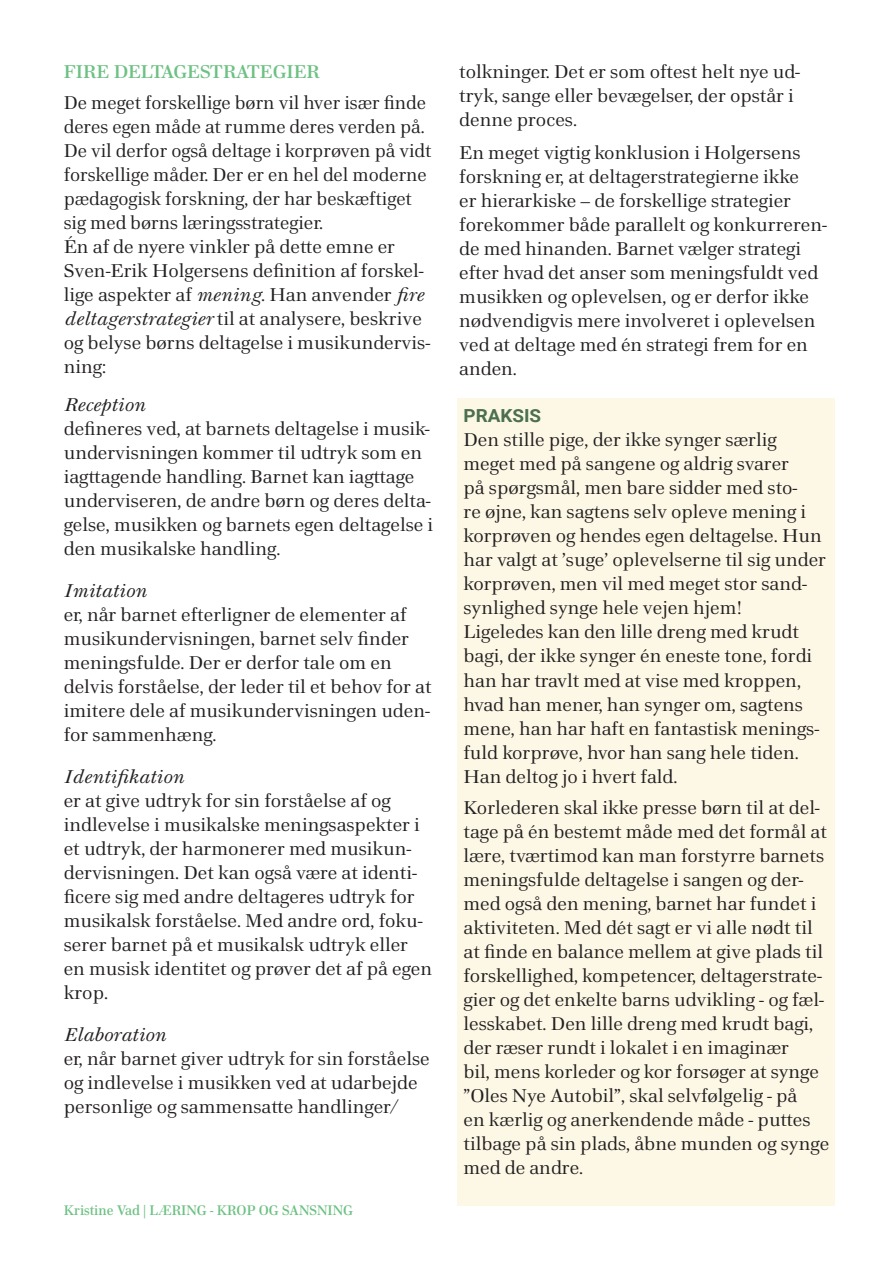
<style>
.page{position:relative;width:893px;height:1263px;background:#fff}
.page>*{position:absolute;margin:0;border:0;box-sizing:border-box;transform-origin:0 0}
.t1{font:18px/24px "Home Text";color:#231f20;scale:1.05 1}
.t2{font:18px/24px "Home Text";color:#231f20}
.t3{font:italic 18px "Home Text";color:#231f20;scale:1.05 1}
.t4{font:600 18px "Home Text";color:#6dc183;scale:1.05 1}
.t5{font:700 18px "Roboto";color:#4c6f50;scale:1.05 1}
.t6{font:600 13.5px "Home Text";color:#6dc183}
.s1{font-style:italic}
</style>
<div class="page">
<div style="left:457px;top:399px;width:377px;height:807px;background:#fdf8e6"></div>
<p class="t4" style="left:64px;top:59px;width:245px">FIRE DELTAGESTRATEGIER</p>
<p class="t2" style="left:64px;top:91px;width:369px">De meget forskellige børn vil hver især finde deres egen måde at rumme deres verden på.<br>De vil derfor også deltage i korprøven på vidt forskellige måder. Der er en hel del moderne pædagogisk forskning, der har beskæftiget sig med børns læringsstrategier.</p>
<p class="t1" style="left:64px;top:235px;width:350px">Én af de nyere vinkler på dette emne er Sven-Erik Holgersens definition af forskel&shy;lige aspekter af <span class="s1">mening</span>. Han anvender <span class="s1">fire deltagerstrategier</span> til at analysere, beskrive og belyse børns deltagelse i musikundervis&shy;ning:</p>
<p class="t3" style="left:64px;top:393px;width:79px">Reception</p>
<p class="t1" style="left:64px;top:416px;width:353px">defineres ved, at barnets deltagelse i musik&shy;undervisningen kommer til udtryk som en iagttagende handling. Barnet kan iagttage underviseren, de andre børn og deres delta&shy;gelse, musikken og barnets egen deltagelse i den musikalske handling.</p>
<p class="t3" style="left:64px;top:579px;width:80px">Imitation</p>
<p class="t1" style="left:64px;top:602px;width:352px">er, når barnet efterligner de elementer af musikundervisningen, barnet selv finder meningsfulde. Der er derfor tale om en delvis forståelse, der leder til et behov for at imitere dele af musikundervisningen uden&shy;for sammenhæng.</p>
<p class="t3" style="left:64px;top:765px;width:116px">Identifikation</p>
<p class="t1" style="left:64px;top:788px;width:352px">er at give udtryk for sin forståelse af og indlevelse i musikalske meningsaspekter i et udtryk, der harmonerer med musikun&shy;dervisningen. Det kan også være at identi&shy;ficere sig med andre deltageres udtryk for musikalsk forståelse. Med andre ord, foku&shy;serer barnet på et musikalsk udtryk eller en musisk identitet og prøver det af på egen krop.</p>
<p class="t3" style="left:64px;top:1023px;width:99px">Elaboration</p>
<p class="t1" style="left:64px;top:1046px;width:350px">er, når barnet giver udtryk for sin forståelse og indlevelse i musikken ved at udarbejde personlige og sammensatte handlinger/</p>
<p class="t6" style="left:64px;top:1201px;width:291px">Kristine Vad | LÆRING - KROP OG SANSNING</p>
<p class="t1" style="left:459px;top:59px;width:326px">tolkninger. Det er som oftest helt nye ud&shy;tryk, sange eller bevægelser, der opstår i denne proces.</p>
<p class="t1" style="left:459px;top:140px;width:352px">En meget vigtig konklusion i Holgersens forskning er, at deltagerstrategierne ikke<br>er hierarkiske – de forskellige strategier forekommer både parallelt og konkurreren&shy;de med hinanden. Barnet vælger strategi efter hvad det anser som meningsfuldt ved musikken og oplevelsen, og er derfor ikke nødvendigvis mere involveret i oplevelsen ved at deltage med én strategi frem for en anden.</p>
<p class="t5" style="left:463px;top:403px;width:76px">PRAKSIS</p>
<p class="t1" style="left:463px;top:428px;width:347px">Den stille pige, der ikke synger særlig meget med på sangene og aldrig svarer<br>på spørgsmål, men bare sidder med sto-<br>re øjne, kan sagtens selv opleve mening i korprøven og hendes egen deltagelse. Hun har valgt at ’suge’ oplevelserne til sig under korprøven, men vil med meget stor sand&shy;synlighed synge hele vejen hjem!</p>
<p class="t1" style="left:463px;top:620px;width:340px">Ligeledes kan den lille dreng med krudt bagi, der ikke synger én eneste tone, fordi han har travlt med at vise med kroppen, hvad han mener, han synger om, sagtens mene, han har haft en fantastisk menings&shy;fuld korprøve, hvor han sang hele tiden.<br>Han deltog jo i hvert fald.</p>
<p class="t1" style="left:463px;top:796px;width:350px">Korlederen skal ikke presse børn til at del&shy;tage på én bestemt måde med det formål at lære, tværtimod kan man forstyrre barnets meningsfulde deltagelse i sangen og der&shy;med også den mening, barnet har fundet i aktiviteten. Med dét sagt er vi alle nødt til at finde en balance mellem at give plads til forskellighed, kompetencer, deltagerstrate&shy;gier og det enkelte barns udvikling - og fæl&shy;lesskabet. Den lille dreng med krudt bagi, der ræser rundt i lokalet i en imaginær<br>bil, mens korleder og kor forsøger at synge ”Oles Nye Autobil”, skal selvfølgelig - på<br>en kærlig og anerkendende måde - puttes tilbage på sin plads, åbne munden og synge med de andre.</p>
</div>
